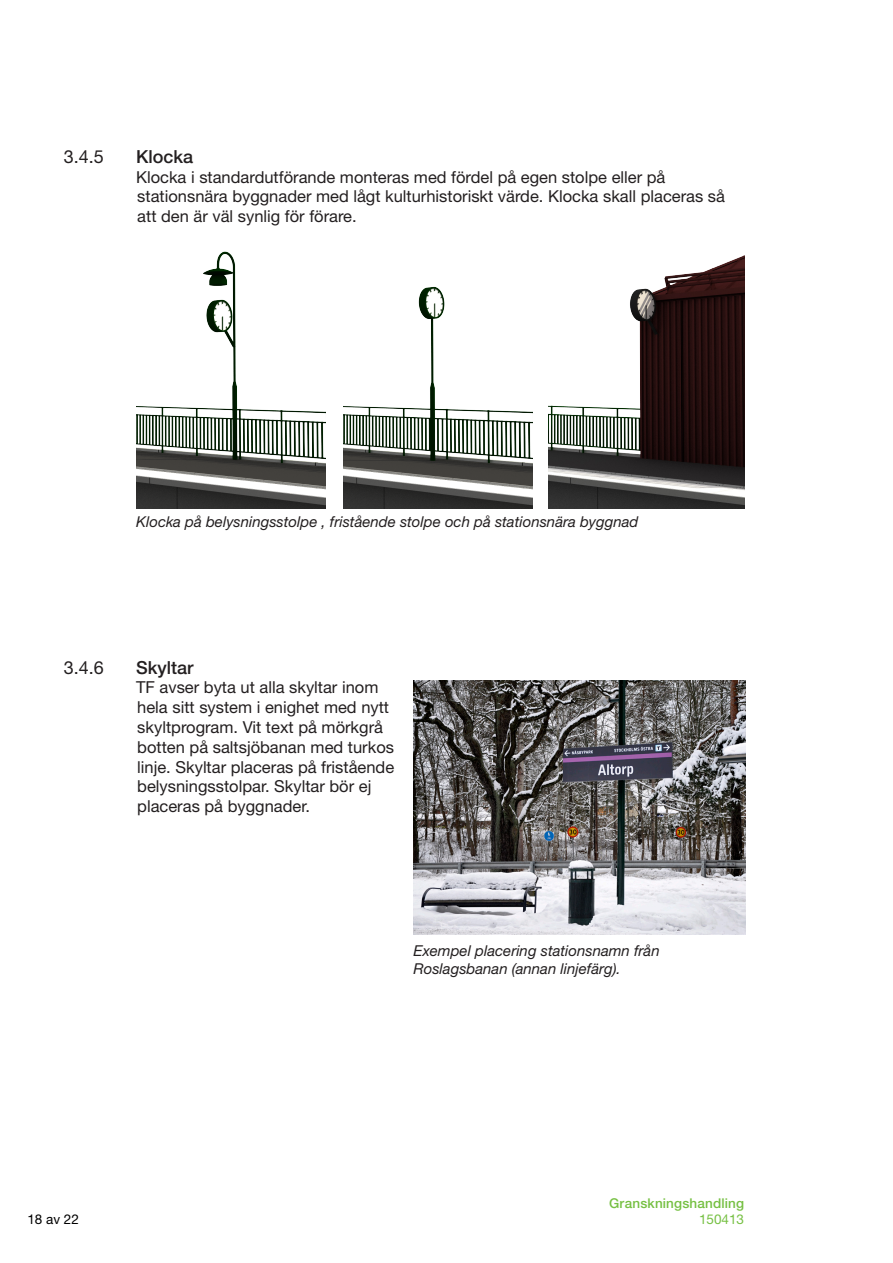
<style>
.page{position:relative;width:893px;height:1263px;background:#fff}
.page>*{position:absolute;margin:0;border:0;box-sizing:border-box;transform-origin:0 0}
.t1{font:500 18px "Helvetica Neue";color:#231f20}
.t2{font:18px "Helvetica Neue";color:#231f20}
.Brödtext_Namngiven{font:16.5px/19.8px "Helvetica Neue";color:#231f20}
.Brödtext_Namngiven-2{font:italic 15px/18px "Helvetica Neue";color:#231f20}
.t3{font:500 13.5px "Helvetica Neue";letter-spacing:.01em;color:#76c043}
.t4{font:13.5px "Helvetica Neue";color:#000001}
.t5{font:13.5px "Helvetica Neue";color:#76c043}
</style>
<div class="page">
<img style="left:136px;top:251px;width:189px;height:257px">
<img style="left:343px;top:287px;width:190px;height:221px">
<img style="left:549px;top:255px;width:195px;height:253px">
<img style="left:414px;top:680px;width:331px;height:254px">
<p class="t2" style="left:64px;top:146px;width:42px">3.4.5</p>
<p class="t1" style="left:136px;top:146px;width:59px">Klocka</p>
<p class="Brödtext_Namngiven" style="left:136px;top:167px;width:590px">Klocka i standardutförande monteras med fördel på egen stolpe eller på stationsnära byggnader med lågt kulturhistoriskt värde. Klocka skall placeras så att den är väl synlig för förare.</p>
<p class="Brödtext_Namngiven-2" style="left:136px;top:512px;width:504px">Klocka på belysningsstolpe , fristående stolpe och på stationsnära byggnad</p>
<p class="t2" style="left:64px;top:656px;width:42px">3.4.6</p>
<p class="t1" style="left:136px;top:656px;width:59px">Skyltar</p>
<p class="Brödtext_Namngiven" style="left:136px;top:677px;width:260px">TF avser byta ut alla skyltar inom hela sitt system i enighet med nytt skyltprogram. Vit text på mörkgrå botten på saltsjöbanan med turkos linje. Skyltar placeras på fristående belysningsstolpar. Skyltar bör ej placeras på byggnader.</p>
<p class="Brödtext_Namngiven-2" style="left:414px;top:941px;width:248px">Exempel placering stationsnamn från<br>Roslagsbanan (annan linjefärg).</p>
<p class="t4" style="left:27px;top:1211px;width:53px">18 av 22</p>
<p class="t3" style="left:609px;top:1195px;width:136px">Granskningshandling</p>
<p class="t5" style="left:699px;top:1211px;width:47px">150413</p>
</div>
